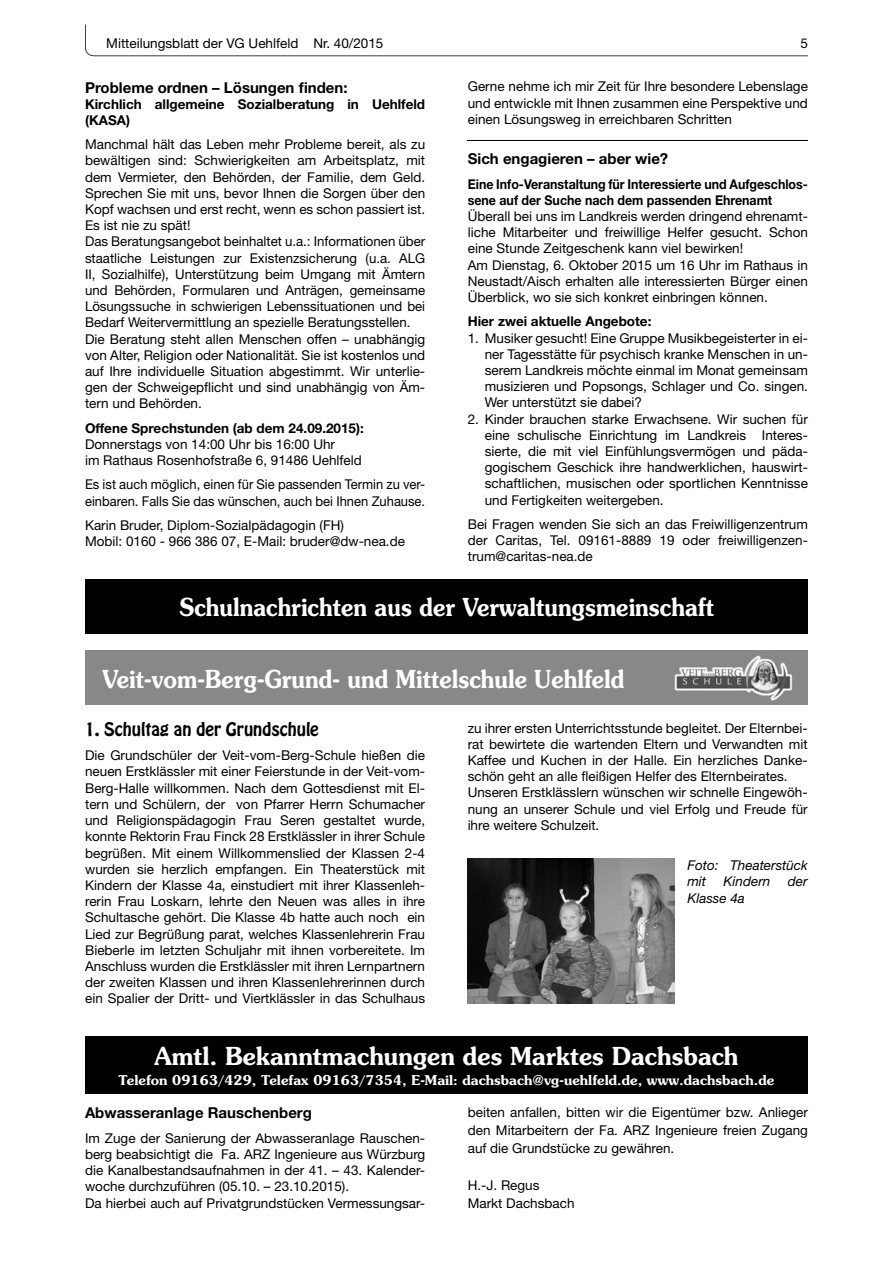
<style>
.page{position:relative;width:893px;height:1263px;background:#fff}
.page>*{position:absolute;margin:0;border:0;box-sizing:border-box;transform-origin:0 0}
.t1{font:600 24.75px "Souvenir";color:#fff;scale:.89 1}
.t2{font:600 24.75px "Souvenir";color:#fff;scale:.95 1}
.t3{font:16.5px "Hobo Std";color:#000}
.t4{font:700 15px "Helvetica Neue";color:#000}
.t5{font:13.5px/16.2px "Helvetica Neue";color:#000}
.t6{font:700 13.5px/16.2px "Helvetica Neue";color:#000}
.t7{font:13.5px/16.2px "Helvetica Neue";color:#000;scale:.96 1}
.t8{font:700 13.5px/16.2px "Helvetica Neue";color:#000;scale:.92 1}
.t9{font:600 13.5px "Souvenir";color:#fff}
.t10{font:italic 13.5px/16.2px "Helvetica Neue";color:#000}
</style>
<div class="page">
<svg style="left:85px;top:25px;width:723px;height:31px"></svg>
<hr style="left:468px;top:140px;width:340px;height:1px;background:#000">
<div style="left:86px;top:579px;width:722px;height:54px;background:#000"></div>
<div style="left:86px;top:650px;width:722px;height:55px;background:#888"></div>
<img style="left:674px;top:655px;width:119px;height:46px">
<div style="left:85px;top:1036px;width:723px;height:57px;background:#000"></div>
<img style="left:468px;top:858px;width:207px;height:146px">
<p class="t5" style="left:106px;top:36px;width:279px">Mitteilungsblatt der VG Uehlfeld Nr. 40/2015</p>
<p class="t5" style="left:800px;top:36px;width:9px">5</p>
<p class="t4" style="left:85px;top:82px;width:264px">Probleme ordnen – Lösungen finden:</p>
<p class="t6" style="left:85px;top:97px;width:342px">Kirchlich allgemeine Sozialberatung in Uehlfeld (KASA)</p>
<p class="t5" style="left:85px;top:138px;width:342px">Manchmal hält das Leben mehr Probleme bereit, als zu bewältigen sind: Schwierigkeiten am Arbeitsplatz, mit dem Vermieter, den Behörden, der Familie, dem Geld.<br>Sprechen Sie mit uns, bevor Ihnen die Sorgen über den Kopf wachsen und erst recht, wenn es schon passiert ist.<br>Es ist nie zu spät!<br>Das Beratungsangebot beinhaltet u.a.: Informationen über staatliche Leistungen zur Existenzsicherung (u.a. ALG II, Sozialhilfe), Unterstützung beim Umgang mit Ämtern und Behörden, Formularen und Anträgen, gemeinsame Lösungssuche in schwierigen Lebenssituationen und bei Bedarf Weitervermittlung an spezielle Beratungsstellen.<br>Die Beratung steht allen Menschen offen – unabhängig von Alter, Religion oder Nationalität. Sie ist kostenlos und auf Ihre individuelle Situation abgestimmt. Wir unterlie&shy;gen der Schweigepflicht und sind unabhängig von Äm&shy;tern und Behörden.</p>
<p class="t6" style="left:85px;top:421px;width:280px">Offene Sprechstunden (ab dem 24.09.2015):</p>
<p class="t5" style="left:85px;top:437px;width:278px">Donnerstags von 14:00 Uhr bis 16:00 Uhr<br>im Rathaus Rosenhofstraße 6, 91486 Uehlfeld</p>
<p class="t7" style="left:85px;top:478px;width:356px">Es ist auch möglich, einen für Sie passenden Termin zu ver&shy;einbaren. Falls Sie das wünschen, auch bei Ihnen Zuhause.</p>
<p class="t5" style="left:85px;top:518px;width:321px">Karin Bruder, Diplom-Sozialpädagogin (FH)<br>Mobil: 0160 - 966 386 07, E-Mail: bruder@dw-nea.de</p>
<p class="t5" style="left:468px;top:80px;width:342px;text-align:justify">Gerne nehme ich mir Zeit für Ihre besondere Lebenslage und entwickle mit Ihnen zusammen eine Perspektive und einen Lösungsweg in erreichbaren Schritten</p>
<p class="t4" style="left:468px;top:154px;width:202px">Sich engagieren – aber wie?</p>
<p class="t8" style="left:468px;top:177px;width:371px">Eine Info-Veranstaltung für Interessierte und Aufgeschlos&shy;sene auf der Suche nach dem passenden Ehrenamt</p>
<p class="t5" style="left:468px;top:209px;width:342px">Überall bei uns im Landkreis werden dringend ehrenamt&shy;liche Mitarbeiter und freiwillige Helfer gesucht. Schon eine Stunde Zeitgeschenk kann viel bewirken!<br>Am Dienstag, 6. Oktober 2015 um 16 Uhr im Rathaus in Neustadt/Aisch erhalten alle interessierten Bürger einen Überblick, wo sie sich konkret einbringen können.</p>
<p class="t6" style="left:468px;top:315px;width:185px">Hier zwei aktuelle Angebote:</p>
<p class="t5" style="left:485px;top:331px;width:325px;text-align:justify;text-indent:-17px">1. Musiker gesucht! Eine Gruppe Musikbegeisterter in ei&shy;ner Tagesstätte für psychisch kranke Menschen in un&shy;serem Landkreis möchte einmal im Monat gemeinsam musizieren und Popsongs, Schlager und Co. singen.<br>Wer unterstützt sie dabei?</p>
<p class="t5" style="left:485px;top:412px;width:325px;text-align:justify;text-indent:-17px">2. Kinder brauchen starke Erwachsene. Wir suchen für eine schulische Einrichtung im Landkreis Interes&shy;sierte, die mit viel Einfühlungsvermögen und päda&shy;gogischem Geschick ihre handwerklichen, hauswirt&shy;schaftlichen, musischen oder sportlichen Kenntnisse und Fertigkeiten weitergeben.</p>
<p class="t5" style="left:468px;top:517px;width:342px;text-align:justify">Bei Fragen wenden Sie sich an das Freiwilligenzentrum der Caritas, Tel. 09161-8889 19 oder freiwilligenzen&shy;trum@caritas-nea.de</p>
<h1 class="t1" style="left:179px;top:597px;width:602px">Schulnachrichten aus der Verwaltungsmeinschaft</h1>
<h1 class="t1" style="left:103px;top:669px;width:588px">Veit-vom-Berg-Grund- und Mittelschule Uehlfeld</h1>
<p class="t3" style="left:85px;top:721px;width:235px">1. Schultag an der Grundschule</p>
<p class="t5" style="left:85px;top:749px;width:341px;text-align:justify">Die Grundschüler der Veit-vom-Berg-Schule hießen die neuen Erstklässler mit einer Feierstunde in der Veit-vom-Berg-Halle willkommen. Nach dem Gottesdienst mit El&shy;tern und Schülern, der von Pfarrer Herrn Schumacher und Religionspädagogin Frau Seren gestaltet wurde, konnte Rektorin Frau Finck 28 Erstklässler in ihrer Schule begrüßen. Mit einem Willkommenslied der Klassen 2-4 wurden sie herzlich empfangen. Ein Theaterstück mit Kindern der Klasse 4a, einstudiert mit ihrer Klassenleh&shy;rerin Frau Loskarn, lehrte den Neuen was alles in ihre Schultasche gehört. Die Klasse 4b hatte auch noch ein Lied zur Begrüßung parat, welches Klassenlehrerin Frau Bieberle im letzten Schuljahr mit ihnen vorbereitete. Im Anschluss wurden die Erstklässler mit ihren Lernpartnern der zweiten Klassen und ihren Klassenlehrerinnen durch ein Spalier der Dritt- und Viertklässler in das Schulhaus</p>
<p class="t5" style="left:468px;top:721px;width:341px">zu ihrer ersten Unterrichtsstunde begleitet. Der Elternbei&shy;rat bewirtete die wartenden Eltern und Verwandten mit Kaffee und Kuchen in der Halle. Ein herzliches Danke&shy;schön geht an alle fleißigen Helfer des Elternbeirates.<br>Unseren Erstklässlern wünschen wir schnelle Eingewöh&shy;nung an unserer Schule und viel Erfolg und Freude für ihre weitere Schulzeit.</p>
<p class="t10" style="left:687px;top:859px;width:122px">Foto: Theaterstück mit</p>
<p class="t10" style="left:724px;top:875px;width:48px">Kindern</p>
<p class="t10" style="left:788px;top:875px;width:21px">der</p>
<p class="t10" style="left:687px;top:891px;width:59px">Klasse 4a</p>
<h1 class="t2" style="left:154px;top:1046px;width:616px">Amtl. Bekanntmachungen des Marktes Dachsbach</h1>
<p class="t9" style="left:119px;top:1075px;width:657px">Telefon 09163/429, Telefax 09163/7354, E-Mail: dachsbach@vg-uehlfeld.de, www.dachsbach.de</p>
<p class="t4" style="left:85px;top:1107px;width:228px">Abwasseranlage Rauschenberg</p>
<p class="t5" style="left:85px;top:1131px;width:342px">Im Zuge der Sanierung der Abwasseranlage Rauschen&shy;berg beabsichtigt die Fa. ARZ Ingenieure aus Würzburg die Kanalbestandsaufnahmen in der 41. – 43. Kalender&shy;woche durchzuführen (05.10. – 23.10.2015).<br>Da hierbei auch auf Privatgrundstücken Vermessungsar-</p>
<p class="t5" style="left:468px;top:1104px;width:342px;line-height:18.1px;text-align:justify">beiten anfallen, bitten wir die Eigentümer bzw. Anlieger den Mitarbeitern der Fa. ARZ Ingenieure freien Zugang auf die Grundstücke zu gewähren.</p>
<p class="t5" style="left:468px;top:1177px;width:108px;line-height:18.1px">H.-J. Regus<br>Markt Dachsbach</p>
</div>
